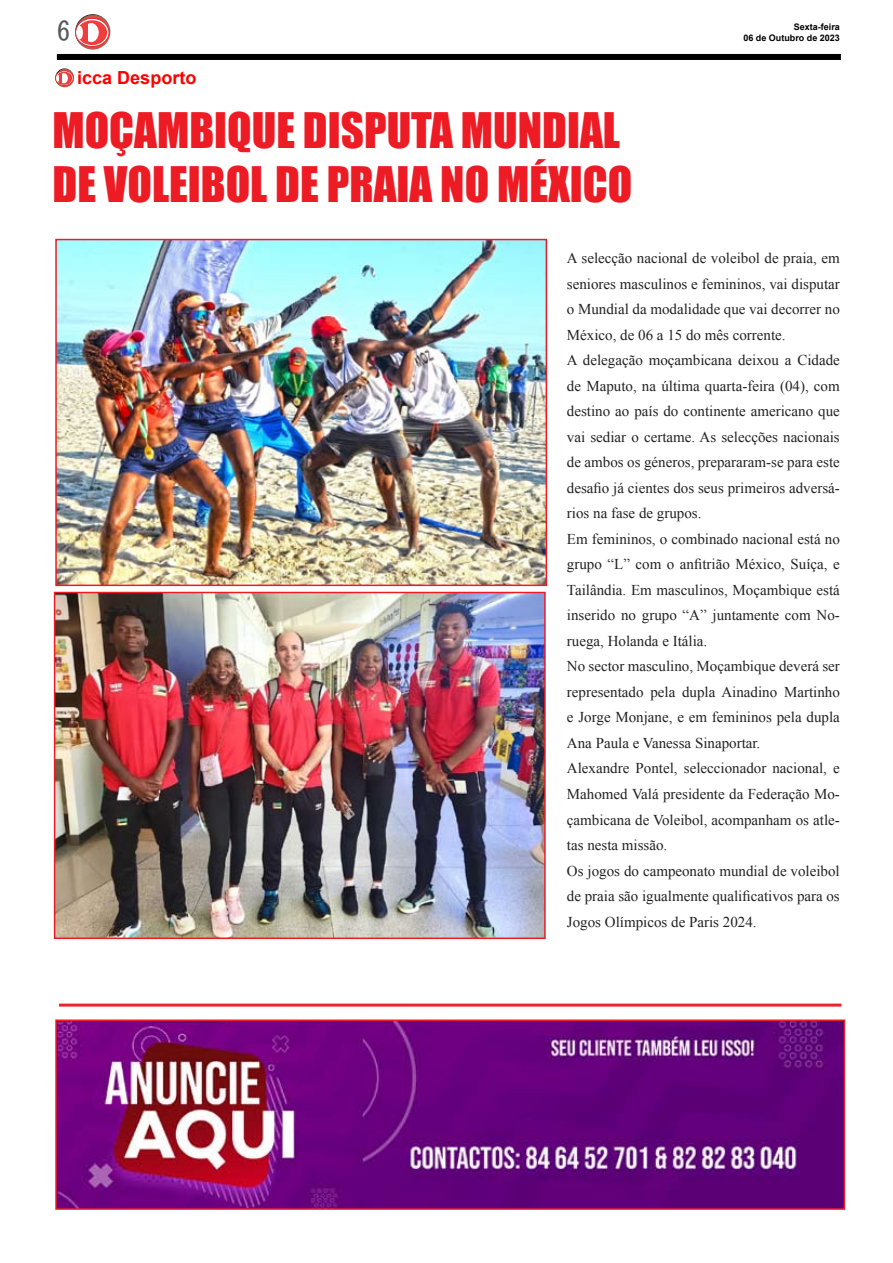
<style>
.page{position:relative;width:893px;height:1263px;background:#fff}
.page>*{position:absolute;margin:0;border:0;box-sizing:border-box;transform-origin:0 0}
.t1{font:45px/54px "Impact";color:#ed1c24}
.t2{font:27px "MS Gothic";color:#58595b}
.t3{font:700 18px "Arial";color:#fe0000}
.t4{font:15px/25.5px "Times New Roman";color:#222}
.t5{font:700 9px "Arial";color:#000}
</style>
<div class="page">
<div style="left:57px;top:54px;width:784px;height:6px;background:#000"></div>
<svg style="left:75px;top:14px;width:35px;height:36px"></svg>
<svg style="left:76px;top:18px;width:33px;height:29px"></svg>
<div style="left:75px;top:18px;width:34px;height:29px;border:1px solid #d9322f;border-radius:50%"></div>
<div style="left:77px;top:20px;width:30px;height:25px;background:#ef3e3d;border-radius:50%"></div>
<div style="left:77px;top:26px;width:6px;height:13px;background:#fff;border-radius:50%"></div>
<div style="left:84px;top:23px;width:15px;height:19px;background:#fff;border-radius:50%"></div>
<hr style="left:84px;top:23px;width:4px;height:19px;background:#ef3e3d">
<svg style="left:55px;top:68px;width:19px;height:19px"></svg>
<div style="left:55px;top:71px;width:18px;height:15px;border:1px solid #d9322f;border-radius:50%"></div>
<div style="left:56px;top:72px;width:16px;height:13px;background:#ef3e3d;border-radius:50%"></div>
<div style="left:60px;top:73px;width:8px;height:10px;background:#fff;border-radius:50%"></div>
<svg style="left:56px;top:73px;width:6px;height:10px"></svg>
<img style="left:58px;top:1022px;width:784px;height:185px">
<div style="left:55px;top:1019px;width:790px;height:191px;border:2px solid #ed1c24"></div>
<hr style="left:59px;top:1003px;width:782px;height:3px;background:#ed1c24">
<img style="left:57px;top:595px;width:486px;height:341px">
<div style="left:54px;top:592px;width:492px;height:347px;border:2px solid #ed1c24"></div>
<img style="left:58px;top:242px;width:486px;height:341px">
<div style="left:55px;top:239px;width:492px;height:347px;border:2px solid #ed1c24"></div>
<h2 class="t2" style="left:57px;top:18px;width:15px">6</h2>
<p class="t3" style="left:77px;top:65px;width:121px">icca Desporto</p>
<h1 class="t1" style="left:52px;top:103px;width:581px">MOÇAMBIQUE DISPUTA MUNDIAL<br>DE VOLEIBOL DE PRAIA NO MÉXICO</h1>
<p class="t5" style="left:794px;top:21px;width:48px">Sexta-feira</p>
<p class="t5" style="left:743px;top:32px;width:98px">06 de Outubro de 2023</p>
<p class="t4" style="left:567px;top:245px;width:274px">A selecção nacional de voleibol de praia, em seniores masculinos e femininos, vai disputar o Mundial da modalidade que vai decorrer no México, de 06 a 15 do mês corrente.<br>A delegação moçambicana deixou a Cidade de Maputo, na última quarta-feira (04), com destino ao país do continente americano que vai sediar o certame. As selecções nacionais de ambos os géneros, prepararam-se para este desafio já cientes dos seus primeiros adversá&shy;rios na fase de grupos.<br>Em femininos, o combinado nacional está no grupo “L” com o anfitrião México, Suíça, e Tailândia. Em masculinos, Moçambique está inserido no grupo “A” juntamente com No&shy;ruega, Holanda e Itália.<br>No sector masculino, Moçambique deverá ser representado pela dupla Ainadino Martinho e Jorge Monjane, e em femininos pela dupla Ana Paula e Vanessa Sinaportar.<br>Alexandre Pontel, seleccionador nacional, e Mahomed Valá presidente da Federação Mo&shy;çambicana de Voleibol, acompanham os atle&shy;tas nesta missão.<br>Os jogos do campeonato mundial de voleibol de praia são igualmente qualificativos para os Jogos Olímpicos de Paris 2024.</p>
</div>
